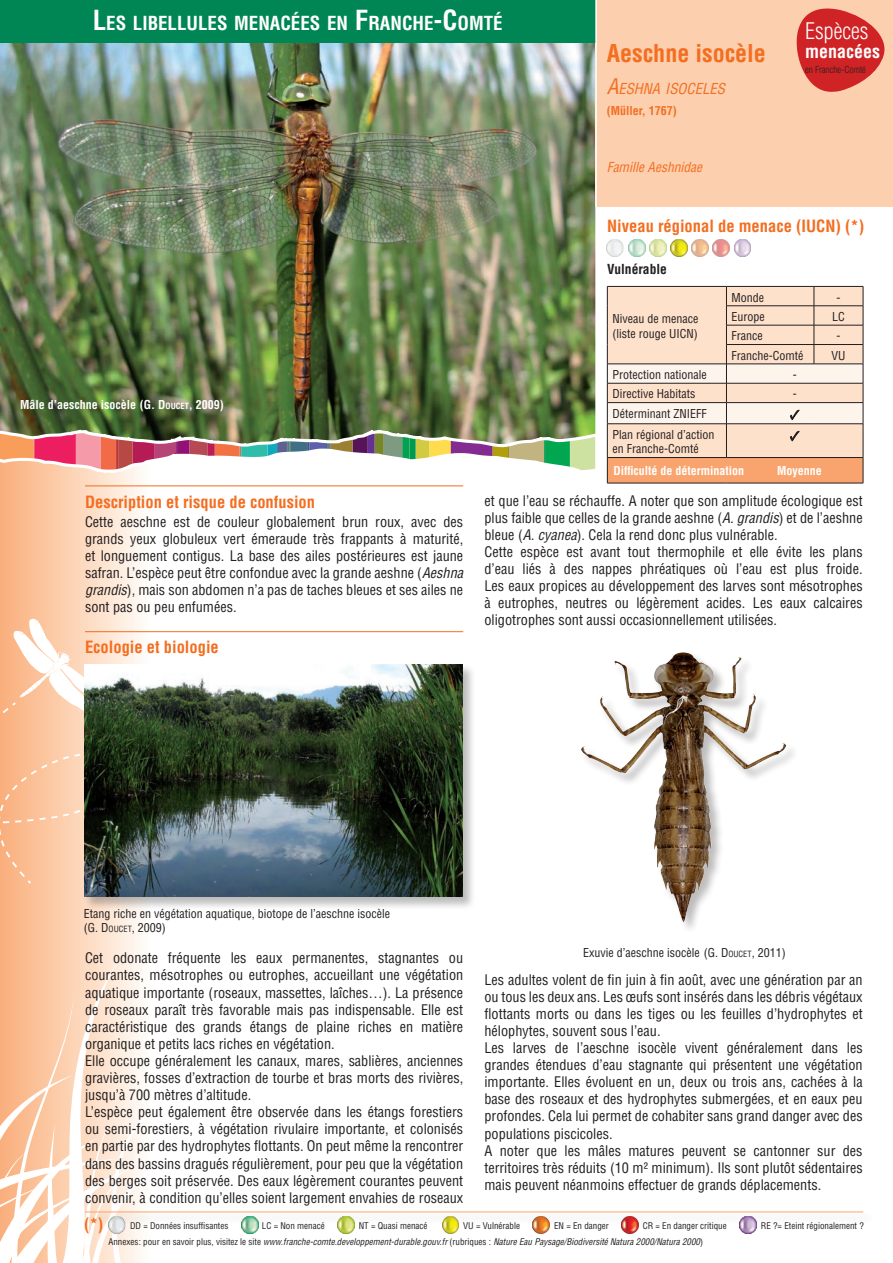
<style>
.page{position:relative;width:893px;height:1263px;background:#fff}
.page>*{position:absolute;margin:0;border:0;box-sizing:border-box;transform-origin:0 0}
.t1{font:700 condensed 24px "Helvetica";color:#f36e21}
.t2{font:300 condensed 22.35px "Helvetica";color:#fff}
.t3{font:700 condensed 18.9px "Helvetica";color:#fff}
.t4{font:700 condensed 18px "Helvetica";color:#fff}
.t5{font:700 condensed 16.5px "Helvetica";color:#f36e21}
.t6{font:700 16.5px "Arno Pro";color:#231f20}
.t7{font:italic condensed 14.7px "Helvetica";color:#f36e21}
.t8{font:condensed 14.25px/17.1px "Helvetica";color:#231f20}
.t9{font:italic condensed 13.5px "Helvetica";color:#f36e21}
.t10{font:700 condensed 13.5px "Helvetica";color:#231f20}
.t11{font:condensed 12px/14.4px "Helvetica";color:#231f20}
.t12{font:700 condensed 12px "Helvetica";color:#fff}
.t13{font:700 condensed 12px "Helvetica";color:#f36e21}
.t14{font:300 condensed 9.45px "Helvetica";color:#231f20}
.t15{font:italic condensed 9px "Helvetica";color:#231f20}
.t16{font:condensed 9px "Helvetica";color:#231f20}
.s1{font-size:27px}
.s2{font-style:inherit}
.s3{font-size:8.4px}
.s4{font-size:21px}
.s5{font-style:italic}
.s6{font-style:normal}
</style>
<div class="page">
<div style="left:0;top:0;width:150px;height:1263px;background:linear-gradient(to right,#faae7a,#fffcf7)"></div>
<img style="left:0;top:43px;width:595px;height:385px">
<div style="left:595px;top:0;width:298px;height:207px;background:#fccfae"></div>
<svg style="left:0;top:957px;width:254px;height:306px"></svg>
<svg style="left:0;top:618px;width:142px;height:268px;background:#fbcdac"></svg>
<img style="left:0;top:428px;width:595px;height:45px">
<div style="left:0;top:0;width:595px;height:43px;background:#008554"></div>
<div style="left:84px;top:1210px;width:799px;height:21px;background:#231f20;opacity:.3"></div>
<hr style="left:85px;top:1211px;width:778px;height:1px;background:#f9a46e">
<svg style="left:796px;top:8px;width:89px;height:84px"></svg>
<hr style="left:595px;top:0;width:2px;height:487px;background:#fff">
<img style="left:108px;top:1217px;width:18px;height:16px">
<img style="left:241px;top:1217px;width:17px;height:16px">
<img style="left:337px;top:1217px;width:17px;height:16px">
<img style="left:442px;top:1217px;width:17px;height:16px">
<img style="left:533px;top:1217px;width:17px;height:16px">
<img style="left:622px;top:1217px;width:16px;height:16px">
<img style="left:740px;top:1217px;width:17px;height:16px">
<hr style="left:607px;top:483px;width:119px;height:1px;background:#231f20">
<hr style="left:726px;top:483px;width:88px;height:1px;background:#231f20">
<hr style="left:814px;top:483px;width:49px;height:1px;background:#231f20">
<svg style="left:607px;top:286px;width:257px;height:197px;background:#f1d2bc"></svg>
<hr style="left:85px;top:485px;width:378px;height:1px;background:#f36e21">
<hr style="left:85px;top:631px;width:378px;height:1px;background:#f36e21">
<img style="left:692px;top:240px;width:17px;height:16px">
<img style="left:713px;top:240px;width:17px;height:16px">
<img style="left:607px;top:240px;width:17px;height:16px">
<img style="left:649px;top:240px;width:17px;height:16px">
<img style="left:734px;top:240px;width:17px;height:16px">
<img style="left:628px;top:240px;width:17px;height:16px">
<img style="left:670px;top:240px;width:17px;height:16px">
<div style="left:580px;top:651px;width:246px;height:318px;background:#231f20;opacity:.3"></div>
<img style="left:580px;top:654px;width:96px;height:188px">
<div style="left:83px;top:663px;width:399px;height:254px;background:#231f20;opacity:.3"></div>
<img style="left:84px;top:664px;width:379px;height:232px">
<h3 class="t3" style="left:93px;top:11px;width:411px"><span class="s1">L</span>ES LIBELLULES MENACÉES EN <span class="s1">F</span>RANCHE<span class="s1">-C</span>OMTÉ</h3>
<p class="t12" style="left:20px;top:397px;width:205px">Mâle d’aeschne isocèle <span class="s2">(G. D</span><span class="s3">OUCET</span><span class="s2">, 2009)</span></p>
<h1 class="t1" style="left:607px;top:38px;width:161px">Aeschne isocèle</h1>
<p class="t7" style="left:607px;top:80px;width:120px"><span class="s4">A</span>ESHNA ISOCELES</p>
<p class="t13" style="left:607px;top:103px;width:72px">(Müller, 1767)</p>
<p class="t9" style="left:607px;top:159px;width:97px">Famille Aeshnidae</p>
<h2 class="t2" style="left:805px;top:17px;width:65px">Espèces</h2>
<p class="t4" style="left:805px;top:40px;width:76px">menacées</p>
<p class="t14" style="left:805px;top:63px;width:62px">en Franche-Comté</p>
<p class="t5" style="left:607px;top:216px;width:259px">Niveau régional de menace (IUCN) (*)</p>
<p class="t10" style="left:607px;top:260px;width:61px">Vulnérable</p>
<p class="t11" style="left:612px;top:312px;width:87px">Niveau de menace (liste rouge UICN)</p>
<p class="t11" style="left:732px;top:290px;width:34px">Monde</p>
<p class="t11" style="left:836px;top:290px;width:5px">-</p>
<p class="t11" style="left:732px;top:309px;width:35px">Europe</p>
<p class="t11" style="left:832px;top:309px;width:14px">LC</p>
<p class="t11" style="left:732px;top:329px;width:33px">France</p>
<p class="t11" style="left:836px;top:329px;width:5px">-</p>
<p class="t11" style="left:732px;top:348px;width:73px">Franche-Comté</p>
<p class="t11" style="left:831px;top:348px;width:16px">VU</p>
<p class="t11" style="left:612px;top:367px;width:96px">Protection nationale</p>
<p class="t11" style="left:793px;top:367px;width:5px">-</p>
<p class="t11" style="left:612px;top:387px;width:84px">Directive Habitats</p>
<p class="t11" style="left:793px;top:387px;width:5px">-</p>
<p class="t11" style="left:612px;top:406px;width:96px">Déterminant ZNIEFF</p>
<p class="t6" style="left:790px;top:405px;width:11px">✓</p>
<p class="t11" style="left:612px;top:427px;width:103px">Plan régional d’action en Franche-Comté</p>
<p class="t6" style="left:790px;top:426px;width:11px">✓</p>
<p class="t12" style="left:613px;top:463px;width:132px">Difficulté de détermination</p>
<p class="t12" style="left:777px;top:463px;width:46px">Moyenne</p>
<p class="t5" style="left:85px;top:491px;width:232px">Description et risque de confusion</p>
<p class="t8" style="left:85px;top:513px;width:380px;text-align:justify">Cette aeschne est de couleur globalement brun roux, avec des grands yeux globuleux vert émeraude très frappants à maturité, et longuement contigus. La base des ailes postérieures est jaune safran. L’espèce peut être confondue avec la grande aeshne (<span class="s5">Aeshna grandis</span>), mais son abdomen n’a pas de taches bleues et ses ailes ne sont pas ou peu enfumées.</p>
<p class="t5" style="left:85px;top:637px;width:135px">Ecologie et biologie</p>
<p class="t8" style="left:484px;top:492px;width:380px">et que l’eau se réchauffe. A noter que son amplitude écologique est plus faible que celles de la grande aeshne (<span class="s5">A. grandis</span>) et de l’aeshne bleue (<span class="s5">A. cyanea</span>). Cela la rend donc plus vulnérable.<br>Cette espèce est avant tout thermophile et elle évite les plans d’eau liés à des nappes phréatiques où l’eau est plus froide.<br>Les eaux propices au développement des larves sont mésotrophes à eutrophes, neutres ou légèrement acides. Les eaux calcaires oligotrophes sont aussi occasionnellement utilisées.</p>
<p class="t11" style="left:84px;top:906px;width:308px">Etang riche en végétation aquatique, biotope de l’aeschne isocèle <span class="s2">(G. D</span><span class="s3">OUCET</span><span class="s2">, 2009)</span></p>
<p class="t8" style="left:85px;top:949px;width:380px">Cet odonate fréquente les eaux permanentes, stagnantes ou courantes, mésotrophes ou eutrophes, accueillant une végétation aquatique importante (roseaux, massettes, laîches…). La présence de roseaux paraît très favorable mais pas indispensable. Elle est caractéristique des grands étangs de plaine riches en matière organique et petits lacs riches en végétation.<br>Elle occupe généralement les canaux, mares, sablières, anciennes gravières, fosses d’extraction de tourbe et bras morts des rivières, jusqu’à 700 mètres d’altitude.<br>L’espèce peut également être observée dans les étangs forestiers ou semi-forestiers, à végétation rivulaire importante, et colonisés en partie par des hydrophytes flottants. On peut même la rencontrer dans des bassins dragués régulièrement, pour peu que la végétation des berges soit préservée. Des eaux légèrement courantes peuvent convenir, à condition qu’elles soient largement envahies de roseaux</p>
<p class="t11" style="left:583px;top:945px;width:204px">Exuvie d’aeschne isocèle <span class="s2">(G. D</span><span class="s3">OUCET</span><span class="s2">, 2011)</span></p>
<p class="t8" style="left:484px;top:971px;width:380px">Les adultes volent de fin juin à fin août, avec une génération par an ou tous les deux ans. Les œufs sont insérés dans les débris végétaux flottants morts ou dans les tiges ou les feuilles d’hydrophytes et hélophytes, souvent sous l’eau.<br>Les larves de l’aeschne isocèle vivent généralement dans les grandes étendues d’eau stagnante qui présentent une végétation importante. Elles évoluent en un, deux ou trois ans, cachées à la base des roseaux et des hydrophytes submergées, et en eaux peu profondes. Cela lui permet de cohabiter sans grand danger avec des populations piscicoles.<br>A noter que les mâles matures peuvent se cantonner sur des territoires très réduits (10 m² minimum). Ils sont plutôt sédentaires mais peuvent néanmoins effectuer de grands déplacements.</p>
<p class="t5" style="left:84px;top:1213px;width:21px">(*)</p>
<p class="t16" style="left:130px;top:1220px;width:100px">DD = Données insuffisantes</p>
<p class="t16" style="left:262px;top:1220px;width:64px">LC = Non menacé</p>
<p class="t16" style="left:359px;top:1220px;width:70px">NT = Quasi menacé</p>
<p class="t16" style="left:463px;top:1220px;width:58px">VU = Vulnérable</p>
<p class="t16" style="left:554px;top:1220px;width:56px">EN = En danger</p>
<p class="t16" style="left:643px;top:1220px;width:85px">CR = En danger critique</p>
<p class="t16" style="left:761px;top:1220px;width:104px">RE ?= Eteint régionalement ?</p>
<p class="t15" style="left:108px;top:1236px;width:596px"><span class="s6">Annexes: pour en savoir plus, visitez le site</span> www.franche-comte.developpement-durable.gouv.fr <span class="s6">(rubriques :</span> Nature Eau Paysage/Biodiversité Natura 2000/Natura 2000<span class="s6">)</span></p>
</div>
